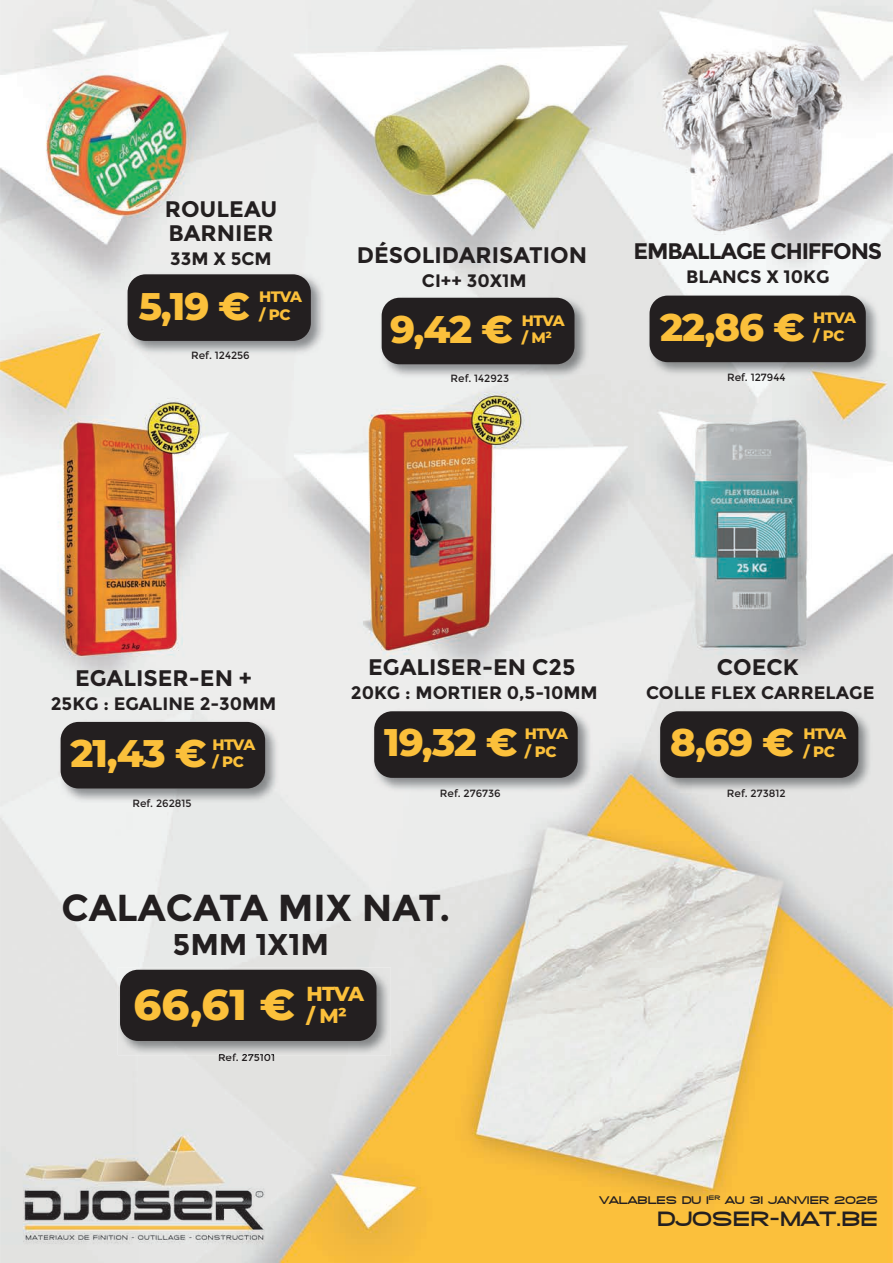
<style>
.page{position:relative;width:893px;height:1263px;background:#fff}
.page>*{position:absolute;margin:0;border:0;box-sizing:border-box;transform-origin:0 0}
.t1{font:800 43.05px "Montserrat";color:#fbc03b}
.t2{font:800 38.55px "Montserrat";letter-spacing:-.03em;color:#fbc03b}
.t3{font:700 37.5px "Montserrat";color:#231f20}
.t4{font:700 30px "Montserrat";color:#231f20}
.t5{font:700 22.5px/24px "Montserrat";color:#231f20}
.t6{font:700 22.5px "Montserrat";letter-spacing:-.05em;color:#231f20}
.t7{font:800 21px "SF Grandezza";color:#231f20}
.t8{font:800 20.25px "Montserrat";color:#fbc03b}
.t9{font:700 18px "Montserrat";color:#231f20}
.t10{font:800 15.15px/17.5px "Montserrat";letter-spacing:-.04em;color:#fbc03b}
.t11{font:800 11.25px "SF Grandezza";color:#231f20}
.t12{font:10.5px "Montserrat";color:#231f20}
</style>
<div class="page">
<img style="left:0;top:0;width:893px;height:1263px">
<img style="left:125px;top:272px;width:200px;height:83px">
<div style="left:128px;top:274px;width:183px;height:67px;background:#231f20;border-radius:18px"></div>
<img style="left:379px;top:295px;width:210px;height:84px">
<div style="left:382px;top:298px;width:192px;height:66px;background:#231f20;border-radius:18px"></div>
<img style="left:647px;top:293px;width:233px;height:83px">
<div style="left:649px;top:296px;width:217px;height:66px;background:#231f20;border-radius:18px"></div>
<img style="left:658px;top:709px;width:215px;height:83px">
<div style="left:660px;top:711px;width:198px;height:67px;background:#231f20;border-radius:18px"></div>
<img style="left:372px;top:709px;width:220px;height:83px">
<div style="left:374px;top:711px;width:204px;height:67px;background:#231f20;border-radius:18px"></div>
<img style="left:58px;top:720px;width:222px;height:83px">
<div style="left:61px;top:722px;width:204px;height:66px;background:#231f20;border-radius:18px"></div>
<img style="left:118px;top:967px;width:273px;height:88px">
<img style="left:219px;top:1053px;width:55px;height:2px">
<div style="left:120px;top:970px;width:256px;height:71px;background:#231f20;border-radius:18px"></div>
<p class="t5" style="left:165px;top:197px;width:114px">ROULEAU<br>BARNIER</p>
<p class="t9" style="left:170px;top:248px;width:103px">33M X 5CM</p>
<h2 class="t2" style="left:139px;top:278px;width:113px">5,19 €</h2>
<p class="t10" style="left:259px;top:287px;width:45px">HTVA / PC</p>
<p class="t12" style="left:191px;top:349px;width:60px">Ref. 124256</p>
<p class="t5" style="left:357px;top:243px;width:232px">DÉSOLIDARISATION</p>
<p class="t9" style="left:422px;top:269px;width:106px">CI++ 30X1M</p>
<p class="t6" style="left:633px;top:238px;width:250px">EMBALLAGE CHIFFONS</p>
<p class="t9" style="left:686px;top:266px;width:145px">BLANCS X 10KG</p>
<h2 class="t2" style="left:390px;top:301px;width:124px">9,42 €</h2>
<p class="t10" style="left:522px;top:311px;width:45px">HTVA / M²</p>
<h2 class="t2" style="left:660px;top:299px;width:146px">22,86 €</h2>
<p class="t10" style="left:813px;top:308px;width:45px">HTVA / PC</p>
<p class="t12" style="left:451px;top:372px;width:60px">Ref. 142923</p>
<p class="t12" style="left:727px;top:371px;width:60px">Ref. 127944</p>
<p class="t5" style="left:75px;top:666px;width:179px">EGALISER-EN +</p>
<p class="t9" style="left:51px;top:693px;width:227px">25KG : EGALINE 2-30MM</p>
<h2 class="t2" style="left:71px;top:725px;width:137px">21,43 €</h2>
<p class="t10" style="left:212px;top:735px;width:45px">HTVA / PC</p>
<p class="t12" style="left:132px;top:798px;width:61px">Ref. 262815</p>
<p class="t5" style="left:368px;top:655px;width:209px">EGALISER-EN C25</p>
<p class="t9" style="left:351px;top:682px;width:248px">20KG : MORTIER 0,5-10MM</p>
<h2 class="t2" style="left:384px;top:714px;width:135px">19,32 €</h2>
<p class="t10" style="left:525px;top:724px;width:45px">HTVA / PC</p>
<p class="t12" style="left:440px;top:787px;width:62px">Ref. 276736</p>
<h3 class="t3" style="left:61px;top:885px;width:390px">CALACATA MIX NAT.</h3>
<h3 class="t4" style="left:172px;top:927px;width:158px">5MM 1X1M</h3>
<h1 class="t1" style="left:134px;top:973px;width:232px">66,61 € <sup>HTVA</sup></h1>
<p class="t8" style="left:306px;top:1001px;width:42px">/ M²</p>
<p class="t12" style="left:218px;top:1052px;width:59px">Ref. 275101</p>
<p class="t5" style="left:717px;top:655px;width:83px">COECK</p>
<p class="t9" style="left:646px;top:682px;width:230px">COLLE FLEX CARRELAGE</p>
<h2 class="t2" style="left:670px;top:714px;width:125px">8,69 €</h2>
<p class="t10" style="left:803px;top:724px;width:45px">HTVA / PC</p>
<p class="t12" style="left:727px;top:787px;width:60px">Ref. 273812</p>
<p class="t11" style="left:599px;top:1192px;width:280px">VALABLES DU 1<sup>ER</sup> AU 31 JANVIER 2025</p>
<p class="t7" style="left:657px;top:1205px;width:222px">DJOSER-MAT.BE</p>
</div>
